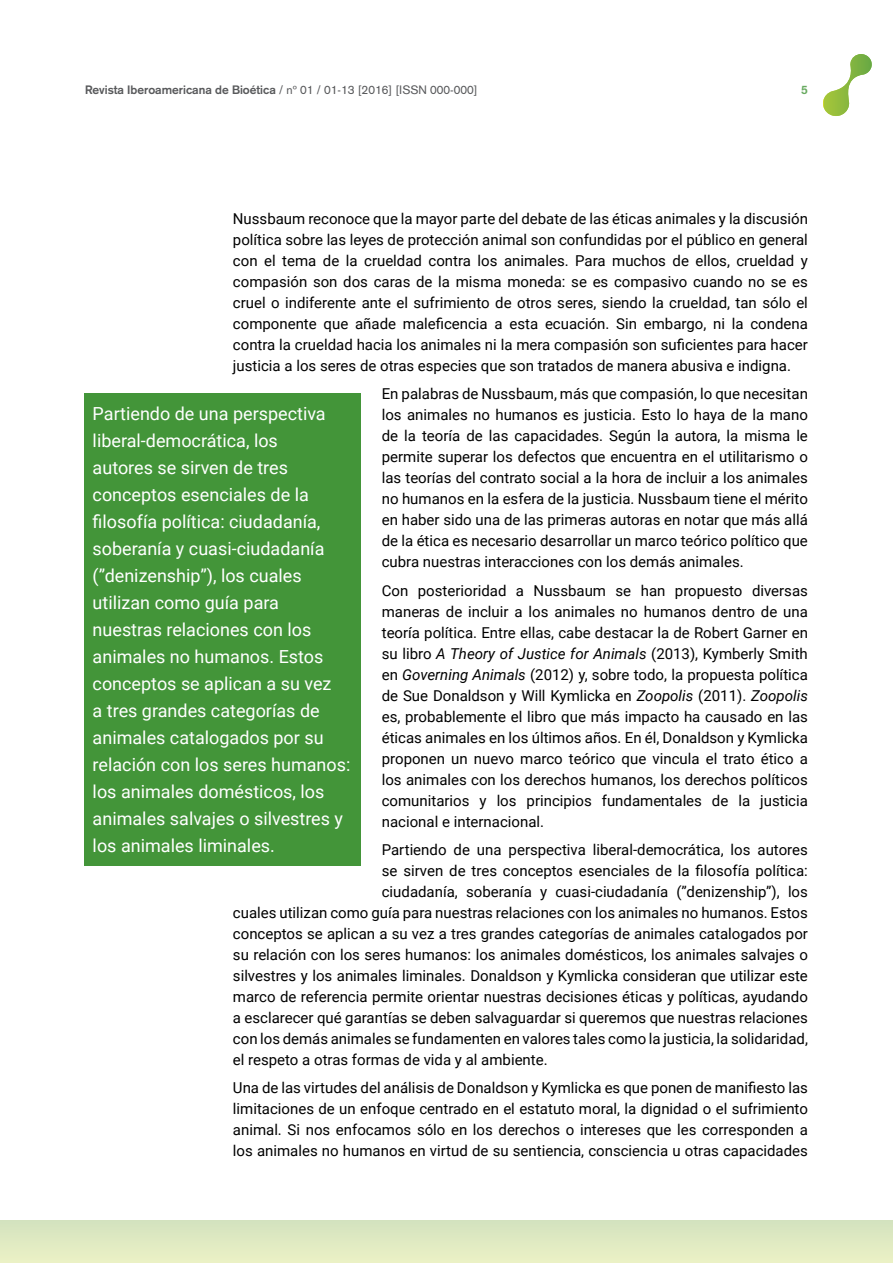
<style>
.page{position:relative;width:893px;height:1263px;background:#fff}
.page>*{position:absolute;margin:0;border:0;box-sizing:border-box;transform-origin:0 0}
.t1{font:18px/27px "Roboto";color:#fff}
.t2{font:15px/21px "Roboto";color:#000;text-align:justify}
.t3{font:700 12px "Akzidenz Grotesk";color:#58595b}
.t4{font:700 12px "Akzidenz Grotesk";color:#68aa60}
.s1{font-weight:400}
.s2{font-style:italic}
</style>
<div class="page">
<div style="left:0;top:1220px;width:893px;height:43px;background:#e0eac2"></div>
<svg style="left:823px;top:54px;width:49px;height:62px"></svg>
<div style="left:84px;top:393px;width:276px;height:472px;background:#439539"></div>
<p class="t3" style="left:85px;top:83px;width:394px">Revista Iberoamericana de Bioética <span class="s1">/ nº 01 / 01-13 [2016] [ISSN 000-000]</span></p>
<p class="t4" style="left:801px;top:83px;width:8px">5</p>
<p class="t2" style="left:233px;top:208px;width:576px">Nussbaum reconoce que la mayor parte del debate de las éticas animales y la discusión política sobre las leyes de protección animal son confundidas por el público en general con el tema de la crueldad contra los animales. Para muchos de ellos, crueldad y compasión son dos caras de la misma moneda: se es compasivo cuando no se es cruel o indiferente ante el sufrimiento de otros seres, siendo la crueldad, tan sólo el componente que añade maleficencia a esta ecuación. Sin embargo, ni la condena contra la crueldad hacia los animales ni la mera compasión son suficientes para hacer justicia a los seres de otras especies que son tratados de manera abusiva e indigna.</p>
<p class="t2" style="left:382px;top:383px;width:428px">En palabras de Nussbaum, más que compasión, lo que necesitan los animales no humanos es justicia. Esto lo haya de la mano de la teoría de las capacidades. Según la autora, la misma le permite superar los defectos que encuentra en el utilitarismo o las teorías del contrato social a la hora de incluir a los animales no humanos en la esfera de la justicia. Nussbaum tiene el mérito en haber sido una de las primeras autoras en notar que más allá de la ética es necesario desarrollar un marco teórico político que cubra nuestras interacciones con los demás animales.</p>
<p class="t2" style="left:382px;top:579px;width:428px">Con posterioridad a Nussbaum se han propuesto diversas maneras de incluir a los animales no humanos dentro de una teoría política. Entre ellas, cabe destacar la de Robert Garner en su libro <span class="s2">A Theory of Justice for Animals</span> (2013), Kymberly Smith en <span class="s2">Governing Animals</span> (2012) y, sobre todo, la propuesta política de Sue Donaldson y Will Kymlicka en <span class="s2">Zoopolis</span> (2011). <span class="s2">Zoopolis </span>es, probablemente el libro que más impacto ha causado en las éticas animales en los últimos años. En él, Donaldson y Kymlicka proponen un nuevo marco teórico que vincula el trato ético a los animales con los derechos humanos, los derechos políticos comunitarios y los principios fundamentales de la justicia nacional e internacional.</p>
<p class="t2" style="left:382px;top:838px;width:428px">Partiendo de una perspectiva liberal-democrática, los autores</p>
<p class="t2" style="left:382px;top:859px;width:428px">se sirven de tres conceptos esenciales de la filosofía política:</p>
<p class="t2" style="left:382px;top:880px;width:428px">ciudadanía, soberanía y cuasi-ciudadanía (”denizenship”), los</p>
<p class="t2" style="left:233px;top:901px;width:576px">cuales utilizan como guía para nuestras relaciones con los animales no humanos. Estos</p>
<p class="t2" style="left:233px;top:922px;width:576px">conceptos se aplican a su vez a tres grandes categorías de animales catalogados por</p>
<p class="t2" style="left:233px;top:943px;width:576px">su relación con los seres humanos: los animales domésticos, los animales salvajes o</p>
<p class="t2" style="left:233px;top:964px;width:576px">silvestres y los animales liminales. Donaldson y Kymlicka consideran que utilizar este</p>
<p class="t2" style="left:233px;top:985px;width:576px">marco de referencia permite orientar nuestras decisiones éticas y políticas, ayudando</p>
<p class="t2" style="left:233px;top:1006px;width:576px">a esclarecer qué garantías se deben salvaguardar si queremos que nuestras relaciones</p>
<p class="t2" style="left:233px;top:1027px;width:576px">con los demás animales se fundamenten en valores tales como la justicia, la solidaridad,</p>
<p class="t2" style="left:233px;top:1048px;width:316px">el respeto a otras formas de vida y al ambiente.</p>
<p class="t2" style="left:233px;top:1077px;width:576px">Una de las virtudes del análisis de Donaldson y Kymlicka es que ponen de manifiesto las limitaciones de un enfoque centrado en el estatuto moral, la dignidad o el sufrimiento animal. Si nos enfocamos sólo en los derechos o intereses que les corresponden a los animales no humanos en virtud de su sentiencia, consciencia u otras capacidades</p>
<p class="t1" style="left:93px;top:399px;width:259px">Partiendo de una perspectiva liberal-democrática, los<br>autores se sirven de tres conceptos esenciales de la filosofía política: ciudadanía, soberanía y cuasi-ciudadanía (”denizenship”), los cuales utilizan como guía para nuestras relaciones con los animales no humanos. Estos conceptos se aplican a su vez<br>a tres grandes categorías de animales catalogados por su relación con los seres humanos: los animales domésticos, los animales salvajes o silvestres y los animales liminales.</p>
</div>
